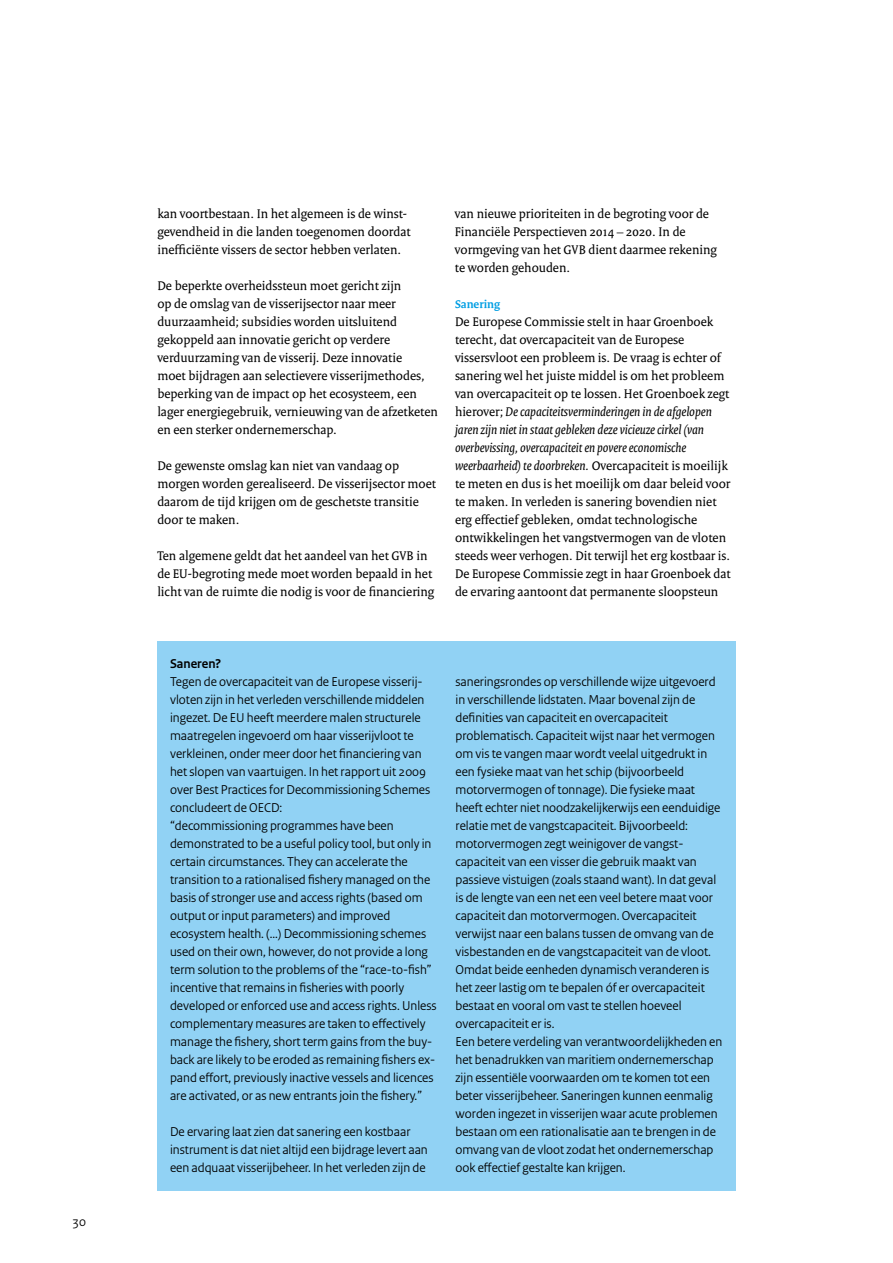
<style>
.page{position:relative;width:893px;height:1263px;background:#fff}
.page>*{position:absolute;margin:0;border:0;box-sizing:border-box;transform-origin:0 0}
.t1{font:13.5px/18px "Rijksoverheid Sans";color:#000}
.t2{font:13.5px/18px "Rijksoverheid Serif";color:#000}
.t3{font:700 13.5px "Rijksoverheid Sans";color:#000}
.t4{font:700 12px "Rijksoverheid Serif";color:#009ee3}
.s1{font-style:italic}
</style>
<div class="page">
<div style="left:157px;top:641px;width:579px;height:549px;background:#91d2f4"></div>
<p class="t1" style="left:72px;top:1213px;width:15px">30</p>
<p class="t2" style="left:157px;top:204px;width:255px">kan voortbestaan. In het algemeen is de winst&shy;gevendheid in die landen toegenomen doordat inefficiënte vissers de sector hebben verlaten.</p>
<p class="t2" style="left:157px;top:276px;width:282px">De beperkte overheidssteun moet gericht zijn<br>op de omslag van de visserijsector naar meer duurzaamheid; subsidies worden uitsluitend gekoppeld aan innovatie gericht op verdere verduurzaming van de visserij. Deze innovatie<br>moet bijdragen aan selectievere visserijmethodes, beperking van de impact op het ecosysteem, een lager energiegebruik, vernieuwing van de afzetketen en een sterker ondernemerschap.</p>
<p class="t2" style="left:157px;top:456px;width:280px">De gewenste omslag kan niet van vandaag op morgen worden gerealiseerd. De visserijsector moet daarom de tijd krijgen om de geschetste transitie door te maken.</p>
<p class="t2" style="left:157px;top:546px;width:279px">Ten algemene geldt dat het aandeel van het GVB in de EU-begroting mede moet worden bepaald in het licht van de ruimte die nodig is voor de financiering</p>
<p class="t2" style="left:455px;top:204px;width:263px">van nieuwe prioriteiten in de begroting voor de Financiële Perspectieven 2014 – 2020. In de vormgeving van het GVB dient daarmee rekening te worden gehouden.</p>
<p class="t4" style="left:455px;top:297px;width:47px">Sanering</p>
<p class="t2" style="left:455px;top:312px;width:277px">De Europese Commissie stelt in haar Groenboek terecht, dat overcapaciteit van de Europese vissersvloot een probleem is. De vraag is echter of sanering wel het juiste middel is om het probleem van overcapaciteit op te lossen. Het Groenboek zegt hierover; <span class="s1">De capaciteitsverminderingen in de afgelopen jaren zijn niet in staat gebleken deze vicieuze cirkel (van overbevissing, overcapaciteit en povere economische weerbaarheid) te doorbreken.</span> Overcapaciteit is moeilijk te meten en dus is het moeilijk om daar beleid voor te maken. In verleden is sanering bovendien niet erg effectief gebleken, omdat technologische ontwikkelingen het vangstvermogen van de vloten steeds weer verhogen. Dit terwijl het erg kostbaar is.<br>De Europese Commissie zegt in haar Groenboek dat de ervaring aantoont dat permanente sloopsteun</p>
<p class="t3" style="left:170px;top:656px;width:53px">Saneren?</p>
<p class="t1" style="left:170px;top:673px;width:268px">Tegen de overcapaciteit van de Europese visserij&shy;vloten zijn in het verleden verschillende middelen ingezet. De EU heeft meerdere malen structurele maatregelen ingevoerd om haar visserijvloot te verkleinen, onder meer door het financiering van het slopen van vaartuigen. In het rapport uit 2009 over Best Practices for Decommissioning Schemes concludeert de OECD:<br>“decommissioning programmes have been demonstrated to be a useful policy tool, but only in certain circumstances. They can accelerate the transition to a rationalised fishery managed on the basis of stronger use and access rights (based om output or input parameters) and improved ecosystem health. (...) Decommissioning schemes used on their own, however, do not provide a long term solution to the problems of the “race-to-fish” incentive that remains in fisheries with poorly developed or enforced use and access rights. Unless complementary measures are taken to effectively manage the fishery, short term gains from the buy&shy;back are likely to be eroded as remaining fishers ex&shy;pand effort, previously inactive vessels and licences are activated, or as new entrants join the fishery.”</p>
<p class="t1" style="left:170px;top:1123px;width:259px">De ervaring laat zien dat sanering een kostbaar instrument is dat niet altijd een bijdrage levert aan een adquaat visserijbeheer. In het verleden zijn de</p>
<p class="t1" style="left:455px;top:673px;width:268px">saneringsrondes op verschillende wijze uitgevoerd in verschillende lidstaten. Maar bovenal zijn de definities van capaciteit en overcapaciteit problematisch. Capaciteit wijst naar het vermogen om vis te vangen maar wordt veelal uitgedrukt in een fysieke maat van het schip (bijvoorbeeld motorvermogen of tonnage). Die fysieke maat heeft echter niet noodzakelijkerwijs een eenduidige relatie met de vangstcapaciteit. Bijvoorbeeld: motorvermogen zegt weinigover de vangst&shy;capaciteit van een visser die gebruik maakt van passieve vistuigen (zoals staand want). In dat geval is de lengte van een net een veel betere maat voor capaciteit dan motorvermogen. Overcapaciteit verwijst naar een balans tussen de omvang van de visbestanden en de vangstcapaciteit van de vloot.<br>Omdat beide eenheden dynamisch veranderen is het zeer lastig om te bepalen óf er overcapaciteit bestaat en vooral om vast te stellen hoeveel overcapaciteit er is.<br>Een betere verdeling van verantwoordelijkheden en het benadrukken van maritiem ondernemerschap zijn essentiële voorwaarden om te komen tot een beter visserijbeheer. Saneringen kunnen eenmalig worden ingezet in visserijen waar acute problemen bestaan om een rationalisatie aan te brengen in de omvang van de vloot zodat het ondernemerschap ook effectief gestalte kan krijgen.</p>
</div>
